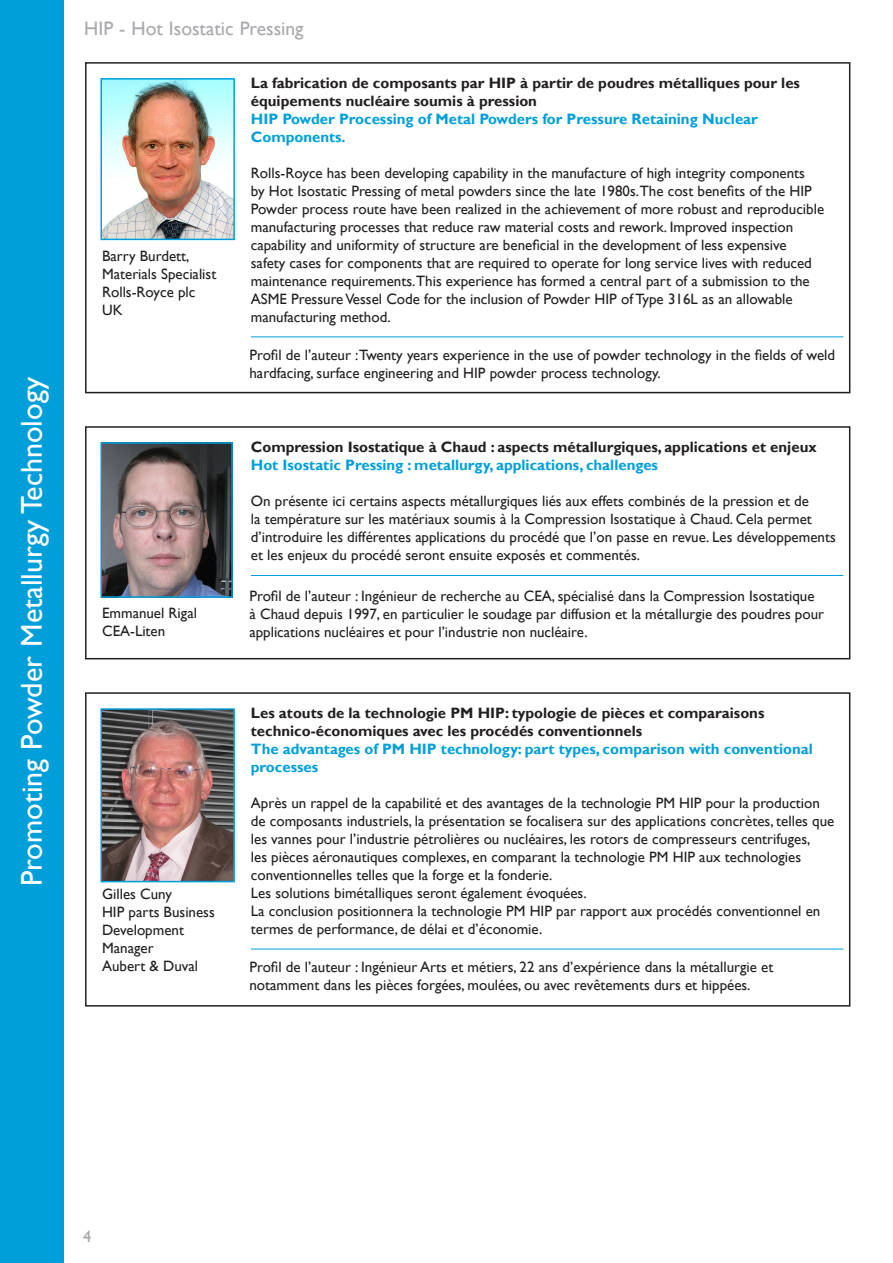
<style>
.page{position:relative;width:893px;height:1263px;background:#fff}
.page>*{position:absolute;margin:0;border:0;box-sizing:border-box;transform-origin:0 0}
.t1{font:30px "Gill Sans";color:#fff}
.t2{font:19.5px "Gill Sans";color:#a8a9ad}
.t3{font:16.5px "Gill Sans";color:#a4a5a9}
.t4{font:15px/18px "Gill Sans";color:#231f20}
.t5{font:700 15px/18px "Gill Sans";color:#231f20}
.t6{font:700 15px/18px "Gill Sans";color:#009fda}
</style>
<div class="page">
<div style="left:0;top:0;width:63px;height:1263px;background:#009fda"></div>
<div style="left:85px;top:62px;width:765px;height:331px;border:2px solid #231f20"></div>
<div style="left:85px;top:426px;width:765px;height:233px;border:2px solid #231f20"></div>
<div style="left:85px;top:692px;width:765px;height:314px;border:2px solid #231f20"></div>
<hr style="left:251px;top:336px;width:592px;height:1px;background:#009fda">
<hr style="left:251px;top:575px;width:592px;height:1px;background:#009fda">
<hr style="left:251px;top:949px;width:592px;height:1px;background:#009fda">
<img style="left:103px;top:81px;width:129px;height:156px">
<div style="left:100px;top:78px;width:135px;height:162px;border:2px solid #009fda"></div>
<img style="left:103px;top:445px;width:127px;height:150px">
<div style="left:100px;top:442px;width:133px;height:156px;border:2px solid #009fda"></div>
<img style="left:103px;top:711px;width:129px;height:168px">
<div style="left:100px;top:708px;width:135px;height:174px;border:2px solid #009fda"></div>
<h1 class="t1" style="left:14px;top:886px;width:511px;rotate:-90deg">Promoting Powder Metallurgy Technology</h1>
<h2 class="t2" style="left:84px;top:17px;width:221px">HIP - Hot Isostatic Pressing</h2>
<p class="t4" style="left:102px;top:247px;width:116px">Barry Burdett,<br>Materials Specialist</p>
<p class="t4" style="left:102px;top:283px;width:95px">Rolls-Royce plc</p>
<p class="t4" style="left:102px;top:301px;width:22px">UK</p>
<p class="t4" style="left:102px;top:604px;width:96px">Emmanuel Rigal</p>
<p class="t4" style="left:102px;top:622px;width:65px">CEA-Liten</p>
<p class="t4" style="left:102px;top:885px;width:71px">Gilles Cuny</p>
<p class="t4" style="left:102px;top:903px;width:114px">HIP parts Business<br>Development<br>Manager</p>
<p class="t4" style="left:102px;top:957px;width:98px">Aubert &amp; Duval</p>
<p class="t5" style="left:251px;top:74px;width:551px">La fabrication de composants par HIP à partir de poudres métalliques pour les équipements nucléaire soumis à pression</p>
<p class="t6" style="left:251px;top:110px;width:509px">HIP Powder Processing of Metal Powders for Pressure Retaining Nuclear<br>Components.</p>
<p class="t4" style="left:251px;top:164px;width:575px">Rolls-Royce has been developing capability in the manufacture of high integrity components<br>by Hot Isostatic Pressing of metal powders since the late 1980s.The cost benefits of the HIP Powder process route have been realized in the achievement of more robust and reproducible manufacturing processes that reduce raw material costs and rework. Improved inspection capability and uniformity of structure are beneficial in the development of less expensive safety cases for components that are required to operate for long service lives with reduced maintenance requirements.This experience has formed a central part of a submission to the ASME Pressure Vessel Code for the inclusion of Powder HIP of Type 316L as an allowable manufacturing method.</p>
<p class="t4" style="left:249px;top:346px;width:587px">Profil de l’auteur :Twenty years experience in the use of powder technology in the fields of weld hardfacing, surface engineering and HIP powder process technology.</p>
<p class="t5" style="left:251px;top:438px;width:567px">Compression Isostatique à Chaud : aspects métallurgiques, applications et enjeux</p>
<p class="t6" style="left:251px;top:456px;width:409px">Hot Isostatic Pressing : metallurgy, applications, challenges</p>
<p class="t4" style="left:251px;top:492px;width:586px">On présente ici certains aspects métallurgiques liés aux effets combinés de la pression et de<br>la température sur les matériaux soumis à la Compression Isostatique à Chaud. Cela permet d’introduire les différentes applications du procédé que l’on passe en revue. Les développements et les enjeux du procédé seront ensuite exposés et commentés.</p>
<p class="t4" style="left:249px;top:587px;width:576px">Profil de l’auteur : Ingénieur de recherche au CEA, spécialisé dans la Compression Isostatique à Chaud depuis 1997, en particulier le soudage par diffusion et la métallurgie des poudres pour applications nucléaires et pour l’industrie non nucléaire.</p>
<p class="t5" style="left:251px;top:705px;width:515px">Les atouts de la technologie PM HIP: typologie de pièces et comparaisons</p>
<p class="t5" style="left:251px;top:723px;width:393px">technico-économiques avec les procédés conventionnels</p>
<p class="t6" style="left:251px;top:741px;width:563px">The advantages of PM HIP technology: part types, comparison with conventional processes</p>
<p class="t4" style="left:251px;top:794px;width:585px">Après un rappel de la capabilité et des avantages de la technologie PM HIP pour la production de composants industriels, la présentation se focalisera sur des applications concrètes, telles que les vannes pour l’industrie pétrolières ou nucléaires, les rotors de compresseurs centrifuges,<br>les pièces aéronautiques complexes, en comparant la technologie PM HIP aux technologies conventionnelles telles que la forge et la fonderie.</p>
<p class="t4" style="left:251px;top:884px;width:337px">Les solutions bimétalliques seront également évoquées.</p>
<p class="t4" style="left:251px;top:902px;width:571px">La conclusion positionnera la technologie PM HIP par rapport aux procédés conventionnel en termes de performance, de délai et d’économie.</p>
<p class="t4" style="left:249px;top:958px;width:525px">Profil de l’auteur : Ingénieur Arts et métiers, 22 ans d’expérience dans la métallurgie et notamment dans les pièces forgées, moulées, ou avec revêtements durs et hippées.</p>
<p class="t3" style="left:83px;top:1227px;width:10px">4</p>
</div>
